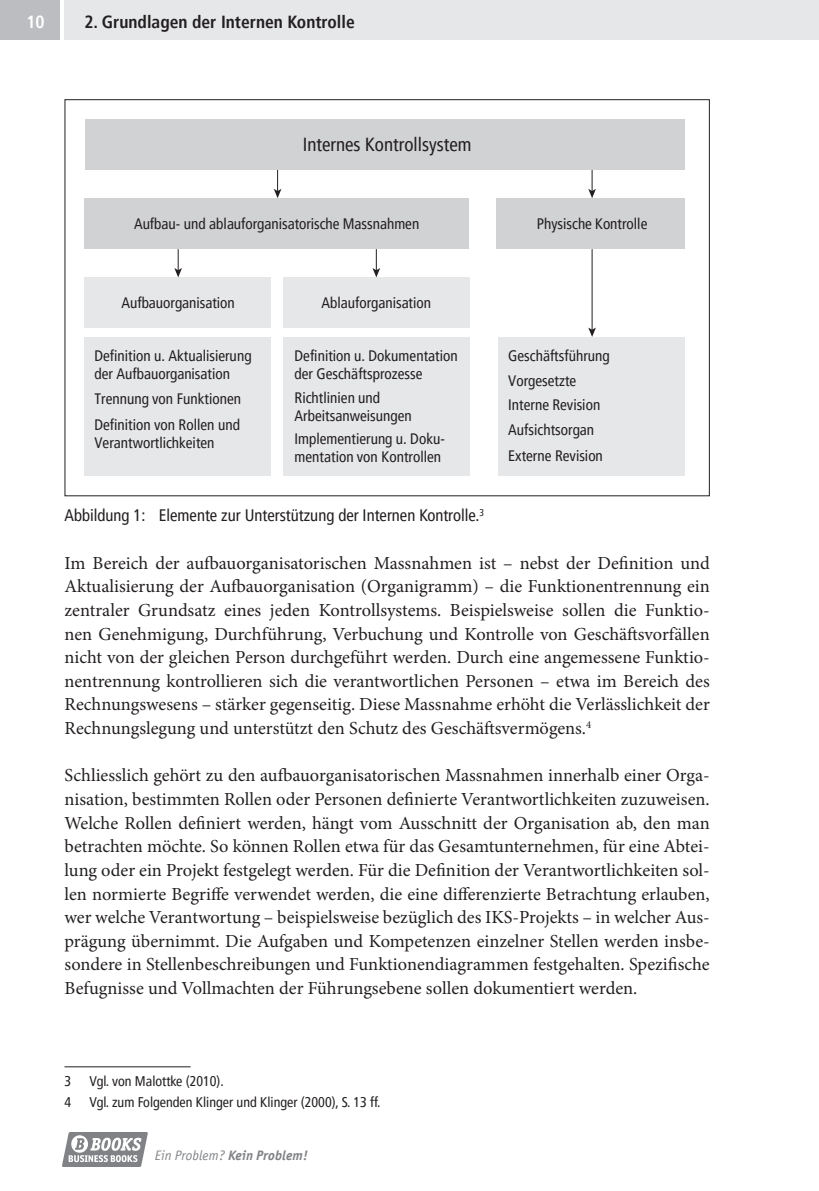
<style>
.page{position:relative;width:819px;height:1191px;background:#fff}
.page>*{position:absolute;margin:0;border:0;box-sizing:border-box;transform-origin:0 0}
.t1{font:condensed 18.9px "Frutiger LT Pro";color:#231f20}
.t2{font:18.38px/23.6px "Minion Pro";letter-spacing:-.005em;color:#231f20;text-align:justify}
.t3{font:700 condensed 17.5px "Frutiger LT Pro";color:#231f20}
.t4{font:700 condensed 17.5px "Frutiger LT Pro";color:#fff}
.t5{font:condensed 16.62px "Frutiger LT Pro";color:#231f20}
.t6{font:condensed 15.05px/18.2px "Frutiger LT Pro";color:#231f20}
.t7{font:condensed 14px "Frutiger LT Pro";color:#231f20}
.t8{font:italic 700 13.65px "Officina Sans ITC Pro";letter-spacing:.01em;color:#808285}
.s1{font-weight:400}
</style>
<div class="page">
<div style="left:0;top:0;width:60px;height:40px;background:#bcbdc0"></div>
<div style="left:64px;top:0;width:755px;height:40px;background:#e6e7e9"></div>
<img style="left:62px;top:1132px;width:86px;height:34px">
<div style="left:84px;top:277px;width:187px;height:51px;background:#e6e7e9"></div>
<div style="left:283px;top:277px;width:186px;height:51px;background:#e6e7e9"></div>
<div style="left:283px;top:337px;width:186px;height:138px;background:#e6e7e9"></div>
<div style="left:84px;top:337px;width:187px;height:138px;background:#e6e7e9"></div>
<div style="left:498px;top:337px;width:186px;height:138px;background:#e6e7e9"></div>
<div style="left:496px;top:198px;width:188px;height:51px;background:#d1d2d4"></div>
<div style="left:86px;top:119px;width:598px;height:51px;background:#d1d2d4"></div>
<div style="left:84px;top:198px;width:385px;height:51px;background:#d1d2d4"></div>
<svg style="left:174px;top:249px;width:8px;height:28px"></svg>
<svg style="left:372px;top:249px;width:8px;height:28px"></svg>
<svg style="left:274px;top:170px;width:7px;height:28px"></svg>
<svg style="left:588px;top:170px;width:8px;height:28px"></svg>
<hr style="left:591px;top:249px;width:1px;height:81px;background:#231f20">
<svg style="left:588px;top:327px;width:8px;height:10px"></svg>
<hr style="left:64px;top:1066px;width:126px;height:1px;background:#231f20">
<p class="t4" style="left:26px;top:12px;width:20px">10</p>
<p class="t3" style="left:84px;top:12px;width:272px">2. Grundlagen der Internen Kontrolle</p>
<p class="t1" style="left:303px;top:134px;width:170px">Internes Kontrollsystem</p>
<p class="t6" style="left:134px;top:215px;width:287px">Aufbau- und ablauforganisatorische Massnahmen</p>
<p class="t6" style="left:121px;top:294px;width:115px">Aufbauorganisation</p>
<p class="t6" style="left:321px;top:294px;width:111px">Ablauforganisation</p>
<p class="t6" style="left:94px;top:347px;width:159px">Definition u. Aktualisierung der Aufbauorganisation</p>
<p class="t6" style="left:94px;top:386px;width:148px;line-height:26.1px">Trennung von Funktionen<br>Definition von Rollen und</p>
<p class="t6" style="left:94px;top:434px;width:122px">Verantwortlichkeiten</p>
<p class="t6" style="left:294px;top:347px;width:165px">Definition u. Dokumentation der Geschäftsprozesse</p>
<p class="t6" style="left:294px;top:388px;width:119px">Richtlinien und<br>Arbeitsanweisungen</p>
<p class="t6" style="left:294px;top:430px;width:152px">Implementierung u. Doku&shy;mentation von Kontrollen</p>
<p class="t6" style="left:536px;top:215px;width:112px">Physische Kontrolle</p>
<p class="t6" style="left:508px;top:343px;width:103px;line-height:25px">Geschäftsführung<br>Vorgesetzte<br>Interne Revision<br>Aufsichtsorgan<br>Externe Revision</p>
<p class="t5" style="left:64px;top:506px;width:421px">Abbildung 1: Elemente zur Unterstützung der Internen Kontrolle.<sup>3</sup></p>
<p class="t2" style="left:64px;top:551px;width:646px">Im Bereich der aufbauorganisatorischen Massnahmen ist – nebst der Definition und Aktualisierung der Aufbauorganisation (Organigramm) – die Funktionentrennung ein zentraler Grundsatz eines jeden Kontrollsystems. Beispielsweise sollen die Funktio&shy;nen Genehmigung, Durchführung, Verbuchung und Kontrolle von Geschäftsvorfällen nicht von der gleichen Person durchgeführt werden. Durch eine angemessene Funktio&shy;nentrennung kontrollieren sich die verantwortlichen Personen – etwa im Bereich des Rechnungswesens – stärker gegenseitig. Diese Massnahme erhöht die Verlässlichkeit der Rechnungslegung und unterstützt den Schutz des Geschäftsvermögens.<sup>4</sup></p>
<p class="t2" style="left:64px;top:763px;width:646px">Schliesslich gehört zu den aufbauorganisatorischen Massnahmen innerhalb einer Orga&shy;nisation, bestimmten Rollen oder Personen definierte Verantwortlichkeiten zuzuweisen.<br>Welche Rollen definiert werden, hängt vom Ausschnitt der Organisation ab, den man betrachten möchte. So können Rollen etwa für das Gesamtunternehmen, für eine Abtei&shy;lung oder ein Projekt festgelegt werden. Für die Definition der Verantwortlichkeiten sol&shy;len normierte Begriffe verwendet werden, die eine differenzierte Betrachtung erlauben, wer welche Verantwortung – beispielsweise bezüglich des IKS-Projekts – in welcher Aus&shy;prägung übernimmt. Die Aufgaben und Kompetenzen einzelner Stellen werden insbe&shy;sondere in Stellenbeschreibungen und Funktionendiagrammen festgehalten. Spezifische Befugnisse und Vollmachten der Führungsebene sollen dokumentiert werden.</p>
<p class="t7" style="left:64px;top:1073px;width:8px">3</p>
<p class="t7" style="left:89px;top:1073px;width:136px">Vgl. von Malottke (2010).</p>
<p class="t7" style="left:64px;top:1093px;width:8px">4</p>
<p class="t7" style="left:89px;top:1093px;width:293px">Vgl. zum Folgenden Klinger und Klinger (2000), S. 13 ff.</p>
<p class="t8" style="left:155px;top:1147px;width:155px"><span class="s1">Ein Problem?</span> Kein Problem!</p>
</div>
